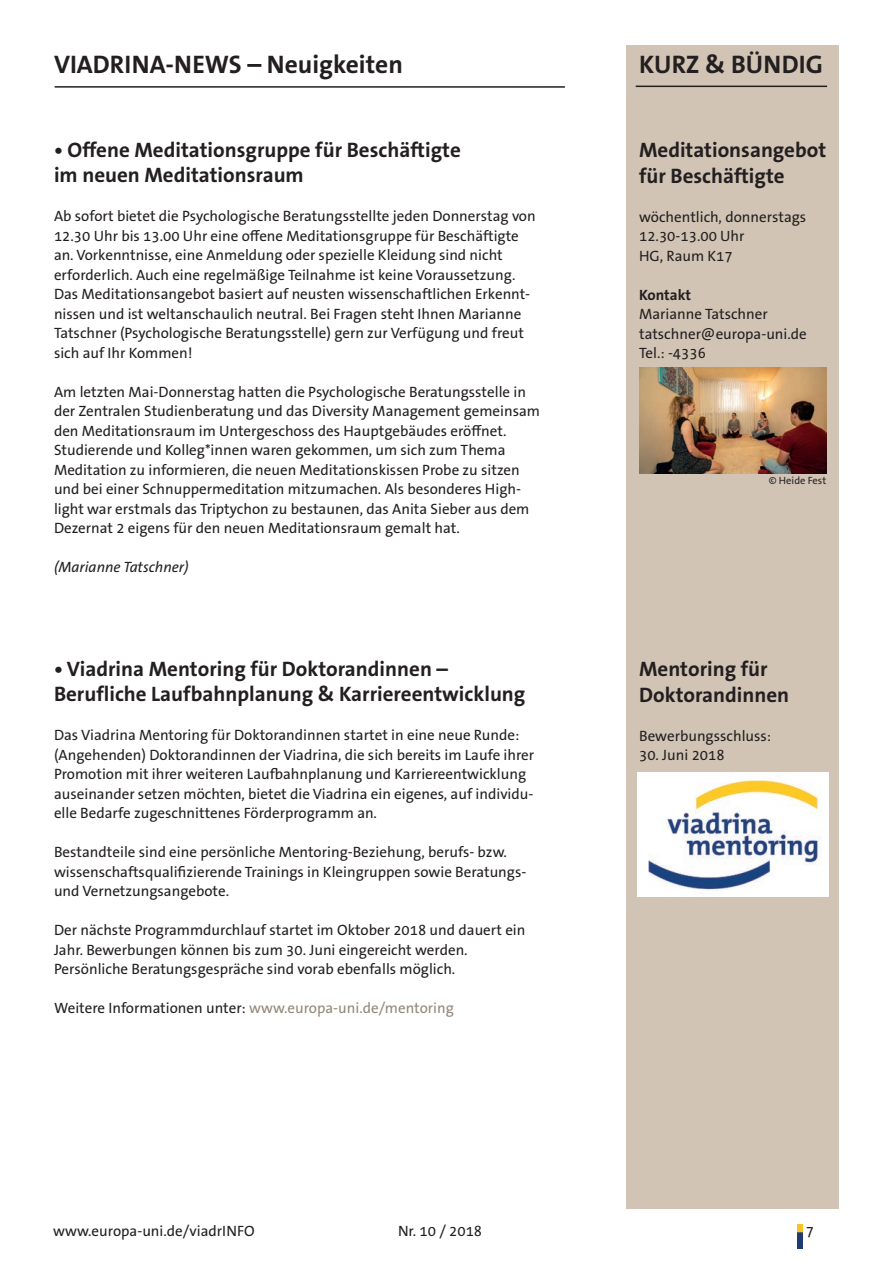
<style>
.page{position:relative;width:893px;height:1263px;background:#fff}
.page>*{position:absolute;margin:0;border:0;box-sizing:border-box;transform-origin:0 0}
.t1{font:700 25.5px "The Sans B W7";color:#231f20}
.t2{font:700 21px/25.5px "The Sans B W7";color:#231f20}
.t3{font:15px/19.5px "The Sans B W5 Plain";color:#231f20}
.t4{font:15px "The Sans B W5 Plain";color:#938779}
.t5{font:italic 15px "The Sans B W5 Plain";color:#231f20}
.t6{font:700 15px "The Sans B W7";color:#231f20}
.t7{font:10.5px "The Sans B W5 Plain";color:#231f20}
.s1{color:#231f20}
</style>
<div class="page">
<img style="left:798px;top:1225px;width:5px;height:24px">
<hr style="left:55px;top:86px;width:510px;height:2px;background:#231f20">
<div style="left:626px;top:46px;width:213px;height:1163px;background:#d1c4b5"></div>
<hr style="left:636px;top:86px;width:191px;height:1px;background:#231f20">
<img style="left:637px;top:772px;width:191px;height:124px">
<img style="left:639px;top:368px;width:187px;height:105px">
<h1 class="t1" style="left:54px;top:48px;width:350px">VIADRINA-NEWS – Neuigkeiten</h1>
<h2 class="t2" style="left:54px;top:137px;width:408px">• Offene Meditationsgruppe für Beschäftigte im neuen Meditationsraum</h2>
<p class="t3" style="left:54px;top:206px;width:483px">Ab sofort bietet die Psychologische Beratungsstellte jeden Donnerstag von 12.30 Uhr bis 13.00 Uhr eine offene Meditationsgruppe für Beschäftigte an. Vorkenntnisse, eine Anmeldung oder spezielle Kleidung sind nicht erforderlich. Auch eine regelmäßige Teilnahme ist keine Voraussetzung.<br>Das Meditationsangebot basiert auf neusten wissenschaftlichen Erkennt&shy;nissen und ist weltanschaulich neutral. Bei Fragen steht Ihnen Marianne Tatschner (Psychologische Beratungsstelle) gern zur Verfügung und freut sich auf Ihr Kommen!</p>
<p class="t3" style="left:54px;top:382px;width:488px">Am letzten Mai-Donnerstag hatten die Psychologische Beratungsstelle in der Zentralen Studienberatung und das Diversity Management gemeinsam den Meditationsraum im Untergeschoss des Hauptgebäudes eröffnet.<br>Studierende und Kolleg*innen waren gekommen, um sich zum Thema Meditation zu informieren, die neuen Meditationskissen Probe zu sitzen und bei einer Schnuppermeditation mitzumachen. Als besonderes High&shy;light war erstmals das Triptychon zu bestaunen, das Anita Sieber aus dem Dezernat 2 eigens für den neuen Meditationsraum gemalt hat.</p>
<p class="t5" style="left:54px;top:558px;width:136px">(Marianne Tatschner)</p>
<h2 class="t2" style="left:54px;top:656px;width:473px">• Viadrina Mentoring für Doktorandinnen –<br>Berufliche Laufbahnplanung &amp; Karriereentwicklung</h2>
<p class="t3" style="left:54px;top:725px;width:482px">Das Viadrina Mentoring für Doktorandinnen startet in eine neue Runde: (Angehenden) Doktorandinnen der Viadrina, die sich bereits im Laufe ihrer Promotion mit ihrer weiteren Laufbahnplanung und Karriereentwicklung auseinander setzen möchten, bietet die Viadrina ein eigenes, auf individu&shy;elle Bedarfe zugeschnittenes Förderprogramm an.</p>
<p class="t3" style="left:54px;top:842px;width:474px">Bestandteile sind eine persönliche Mentoring-Beziehung, berufs- bzw. wissenschaftsqualifizierende Trainings in Kleingruppen sowie Beratungs&shy;und Vernetzungsangebote.</p>
<p class="t3" style="left:54px;top:920px;width:473px">Der nächste Programmdurchlauf startet im Oktober 2018 und dauert ein<br>Jahr. Bewerbungen können bis zum 30. Juni eingereicht werden.<br>Persönliche Beratungsgespräche sind vorab ebenfalls möglich.</p>
<p class="t4" style="left:54px;top:998px;width:401px"><span class="s1">Weitere Informationen unter:</span> www.europa-uni.de/mentoring</p>
<h1 class="t1" style="left:639px;top:48px;width:185px">KURZ &amp; BÜNDIG</h1>
<h2 class="t2" style="left:639px;top:137px;width:189px">Meditationsangebot für Beschäftigte</h2>
<p class="t3" style="left:639px;top:207px;width:169px">wöchentlich, donnerstags<br>12.30-13.00 Uhr<br>HG, Raum K17</p>
<p class="t6" style="left:639px;top:285px;width:54px">Kontakt</p>
<p class="t3" style="left:639px;top:304px;width:169px">Marianne Tatschner tatschner@europa-uni.de<br>Tel.: -4336</p>
<p class="t7" style="left:769px;top:474px;width:59px">© Heide Fest</p>
<h2 class="t2" style="left:639px;top:656px;width:152px">Mentoring für<br>Doktorandinnen</h2>
<p class="t3" style="left:639px;top:726px;width:134px">Bewerbungsschluss:</p>
<p class="t3" style="left:639px;top:745px;width:87px">30. Juni 2018</p>
<p class="t3" style="left:53px;top:1221px;width:203px">www.europa-uni.de/viadrINFO</p>
<p class="t3" style="left:398px;top:1221px;width:86px">Nr. 10 / 2018</p>
<p class="t3" style="left:806px;top:1221px;width:10px">7</p>
</div>
